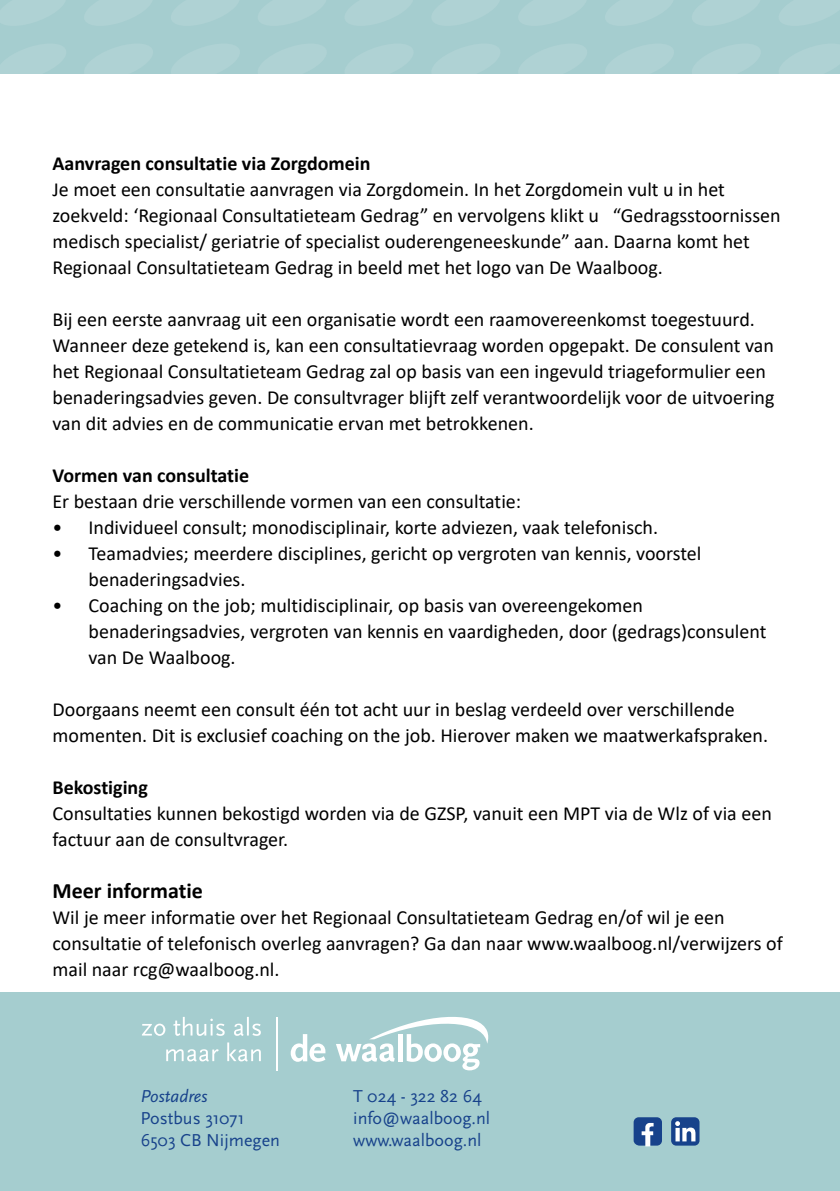
<style>
.page{position:relative;width:840px;height:1191px;background:#fff}
.page>*{position:absolute;margin:0;border:0;box-sizing:border-box;transform-origin:0 0}
.t1{font:700 22px "Calibri";color:#000}
.t2{font:20px/26px "Calibri";color:#000}
.t3{font:700 20px "Calibri";color:#000}
.t4{font:18px/22px "Scala Sans Pro";color:#17428b}
.t5{font:italic 18px "Scala Sans Pro";color:#17428b}
</style>
<div class="page">
<div style="left:0;top:992px;width:839px;height:199px;background:#a5cdcf"></div>
<svg style="left:290px;top:1034px;width:35px;height:27px"></svg>
<svg style="left:336px;top:1017px;width:152px;height:53px"></svg>
<svg style="left:166px;top:1042px;width:95px;height:19px"></svg>
<svg style="left:142px;top:1017px;width:119px;height:19px"></svg>
<hr style="left:276px;top:1016px;width:1px;height:54px;background:#fff">
<svg style="left:0;top:0;width:839px;height:74px;fill:#a5cdcf"></svg>
<div style="left:633px;top:1117px;width:28px;height:28px;background:#17428b;border-radius:5px"></div>
<svg style="left:641px;top:1123px;width:12px;height:23px"></svg>
<svg style="left:670px;top:1117px;width:29px;height:28px"></svg>
<svg style="left:674px;top:1121px;width:21px;height:20px"></svg>
<p class="t3" style="left:52px;top:149px;width:319px">Aanvragen consultatie via Zorgdomein</p>
<p class="t2" style="left:52px;top:176px;width:729px">Je moet een consultatie aanvragen via Zorgdomein. In het Zorgdomein vult u in het zoekveld: ‘Regionaal Consultatieteam Gedrag” en vervolgens klikt u “Gedragsstoornissen medisch specialist/ geriatrie of specialist ouderengeneeskunde” aan. Daarna komt het Regionaal Consultatieteam Gedrag in beeld met het logo van De Waalboog.</p>
<p class="t2" style="left:52px;top:306px;width:723px">Bij een eerste aanvraag uit een organisatie wordt een raamovereenkomst toegestuurd.<br>Wanneer deze getekend is, kan een consultatievraag worden opgepakt. De consulent van het Regionaal Consultatieteam Gedrag zal op basis van een ingevuld triageformulier een benaderingsadvies geven. De consultvrager blijft zelf verantwoordelijk voor de uitvoering van dit advies en de communicatie ervan met betrokkenen.</p>
<p class="t3" style="left:52px;top:461px;width:198px">Vormen van consultatie</p>
<p class="t2" style="left:52px;top:488px;width:470px">Er bestaan drie verschillende vormen van een consultatie:</p>
<p class="t2" style="left:52px;top:514px;width:607px">• Individueel consult; monodisciplinair, korte adviezen, vaak telefonisch.</p>
<p class="t2" style="left:88px;top:540px;width:614px;text-indent:-36px">• Teamadvies; meerdere disciplines, gericht op vergroten van kennis, voorstel benaderingsadvies.</p>
<p class="t2" style="left:88px;top:592px;width:679px;text-indent:-36px">• Coaching on the job; multidisciplinair, op basis van overeengekomen benaderingsadvies, vergroten van kennis en vaardigheden, door (gedrags)consulent van De Waalboog.</p>
<p class="t2" style="left:52px;top:696px;width:716px">Doorgaans neemt een consult één tot acht uur in beslag verdeeld over verschillende momenten. Dit is exclusief coaching on the job. Hierover maken we maatwerkafspraken.</p>
<p class="t3" style="left:52px;top:773px;width:97px">Bekostiging</p>
<p class="t2" style="left:52px;top:800px;width:720px">Consultaties kunnen bekostigd worden via de GZSP, vanuit een MPT via de Wlz of via een factuur aan de consultvrager.</p>
<p class="t1" style="left:52px;top:875px;width:152px">Meer informatie</p>
<p class="t2" style="left:52px;top:904px;width:731px">Wil je meer informatie over het Regionaal Consultatieteam Gedrag en/of wil je een consultatie of telefonisch overleg aanvragen? Ga dan naar www.waalboog.nl/verwijzers of mail naar rcg@waalboog.nl.</p>
<p class="t5" style="left:140px;top:1085px;width:69px">Postadres</p>
<p class="t4" style="left:140px;top:1106px;width:141px">Postbus 31071<br>6503 CB Nijmegen</p>
<p class="t4" style="left:353px;top:1084px;width:138px">T 024 - 322 82 64 info@waalboog.nl www.waalboog.nl</p>
</div>
